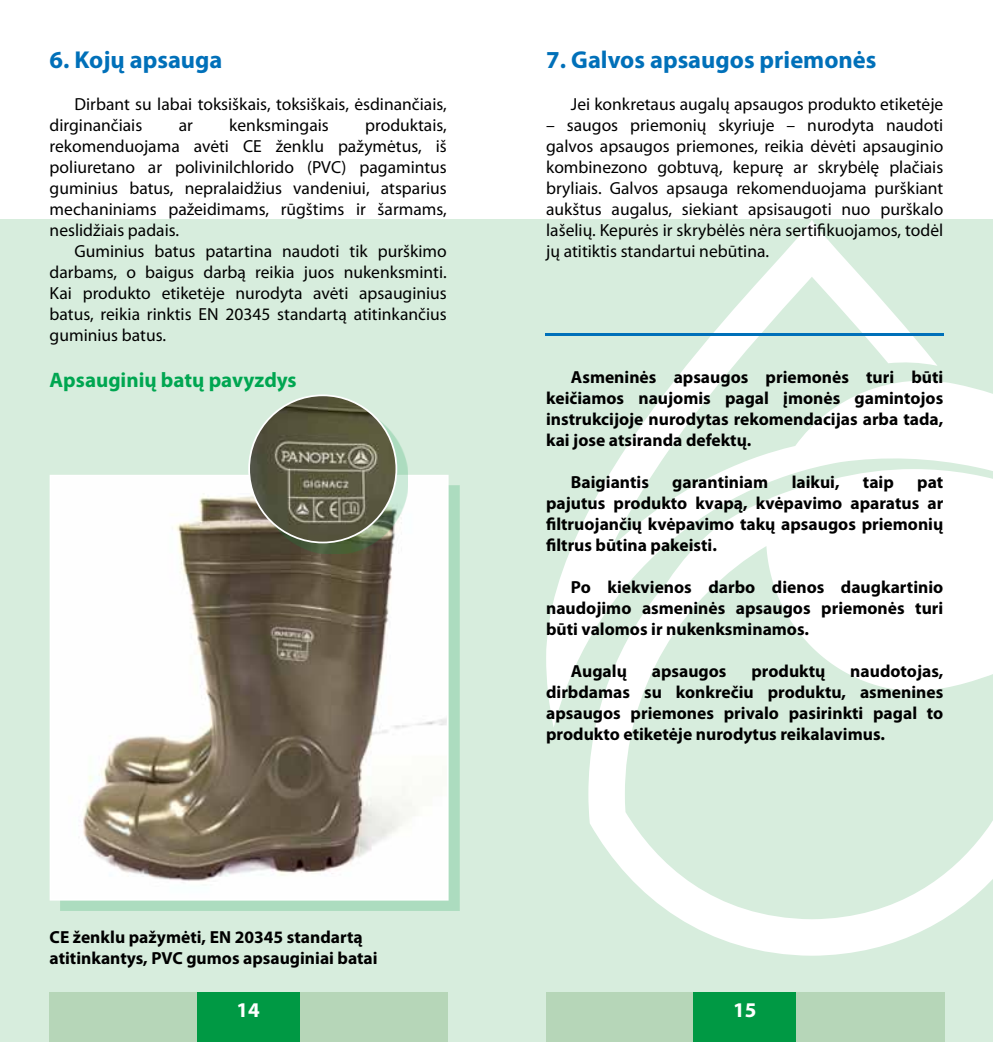
<style>
.page{position:relative;width:993px;height:1042px;background:#fff}
.page>*{position:absolute;margin:0;border:0;box-sizing:border-box;transform-origin:0 0}
.t1{font:700 24.5px "Myriad Pro";color:#0070b9}
.t2{font:700 21px "Myriad Pro";color:#00a651}
.t3{font:700 21px "Myriad Pro";color:#fff}
.t4{font:17.5px/21px "Myriad Pro";color:#000;text-align:justify}
.t5{font:700 17.5px/21px "Myriad Pro";color:#000;text-align:justify}
</style>
<div class="page">
<div style="left:0;top:220px;width:992px;height:822px;background:#d7eddd"></div>
<svg style="left:545px;top:220px;width:447px;height:735px"></svg>
<div style="left:60px;top:485px;width:399px;height:426px;background:#094;opacity:.2"></div>
<img style="left:53px;top:478px;width:392px;height:419px">
<div style="left:50px;top:475px;width:398px;height:425px;border:2px solid #fff"></div>
<div style="left:258px;top:405px;width:150px;height:149px;background:#094;opacity:.2"></div>
<img style="left:249px;top:395px;width:147px;height:147px;border-radius:74px">
<hr style="left:545px;top:333px;width:398px;height:2px;background:#0070b9">
<div style="left:546px;top:992px;width:398px;height:50px;background:#b6d6b8"></div>
<div style="left:693px;top:992px;width:102px;height:50px;background:#094"></div>
<div style="left:50px;top:992px;width:398px;height:50px;background:#b6d6b8"></div>
<div style="left:197px;top:992px;width:102px;height:50px;background:#094"></div>
<h1 class="t1" style="left:50px;top:44px;width:174px">6. Kojų apsauga</h1>
<p class="t4" style="left:50px;top:93px;width:398px;text-indent:25px">Dirbant su labai toksiškais, toksiškais, ėsdinančiais, dirginančiais</p>
<p class="t4" style="left:50px;top:114px;width:398px;text-indent:315px">produktais, rekomenduojama avėti CE ženklu pažymėtus, iš poliuretano ar polivinilchlorido (PVC) pagamintus guminius batus, nepralaidžius vandeniui, atsparius mechaniniams pažeidimams, rūgštims ir šarmams, neslidžiais padais.</p>
<p class="t4" style="left:50px;top:240px;width:398px;text-indent:25px">Guminius batus patartina naudoti tik purškimo darbams, o baigus darbą reikia juos nukenksminti.<br>Kai produkto etiketėje nurodyta avėti apsauginius batus, reikia rinktis EN 20345 standartą atitinkančius guminius batus.</p>
<p class="t2" style="left:50px;top:366px;width:248px">Apsauginių batų pavyzdys</p>
<p class="t4" style="left:179px;top:114px;width:16px">ar</p>
<p class="t4" style="left:229px;top:114px;width:101px">kenksmingais</p>
<p class="t5" style="left:50px;top:925px;width:329px">CE ženklu pažymėti, EN 20345 standartą atitinkantys, PVC gumos apsauginiai batai</p>
<h1 class="t1" style="left:546px;top:44px;width:332px">7. Galvos apsaugos priemonės</h1>
<p class="t4" style="left:570px;top:93px;width:374px">Jei konkretaus augalų apsaugos produkto etiketėje</p>
<p class="t4" style="left:546px;top:114px;width:398px">– saugos priemonių skyriuje – nurodyta naudoti galvos apsaugos priemones, reikia dėvėti apsauginio kombinezono gobtuvą, kepurę ar skrybėlę plačiais bryliais. Galvos apsauga rekomenduojama purškiant aukštus augalus, siekiant apsisaugoti nuo purškalo lašelių. Kepurės ir skrybėlės nėra sertifikuojamos, todėl jų atitiktis standartui nebūtina.</p>
<p class="t5" style="left:546px;top:366px;width:398px;text-indent:25px">Asmeninės apsaugos priemonės turi būti keičiamos naujomis pagal įmonės gamintojos instrukcijoje nurodytas rekomendacijas arba tada, kai jose atsiranda defektų.</p>
<p class="t5" style="left:570px;top:471px;width:79px">Baigiantis</p>
<p class="t5" style="left:672px;top:471px;width:97px">garantiniam</p>
<p class="t5" style="left:791px;top:471px;width:49px">laikui,</p>
<p class="t5" style="left:862px;top:471px;width:32px">taip</p>
<p class="t5" style="left:546px;top:471px;width:398px;text-indent:371px">pat pajutus produkto kvapą, kvėpavimo aparatus ar filtruojančių kvėpavimo takų apsaugos priemonių filtrus būtina pakeisti.</p>
<p class="t5" style="left:546px;top:576px;width:398px;text-indent:25px">Po kiekvienos darbo dienos daugkartinio naudojimo asmeninės apsaugos priemonės turi būti valomos ir nukenksminamos.</p>
<p class="t5" style="left:570px;top:660px;width:57px">Augalų</p>
<p class="t5" style="left:651px;top:660px;width:76px">apsaugos</p>
<p class="t5" style="left:751px;top:660px;width:75px">produktų</p>
<p class="t5" style="left:546px;top:660px;width:398px;text-indent:304px">naudotojas, dirbdamas su konkrečiu produktu, asmenines apsaugos priemones privalo pasirinkti pagal to produkto etiketėje nurodytus reikalavimus.</p>
<p class="t3" style="left:236px;top:996px;width:25px">14</p>
<p class="t3" style="left:732px;top:996px;width:25px">15</p>
</div>
